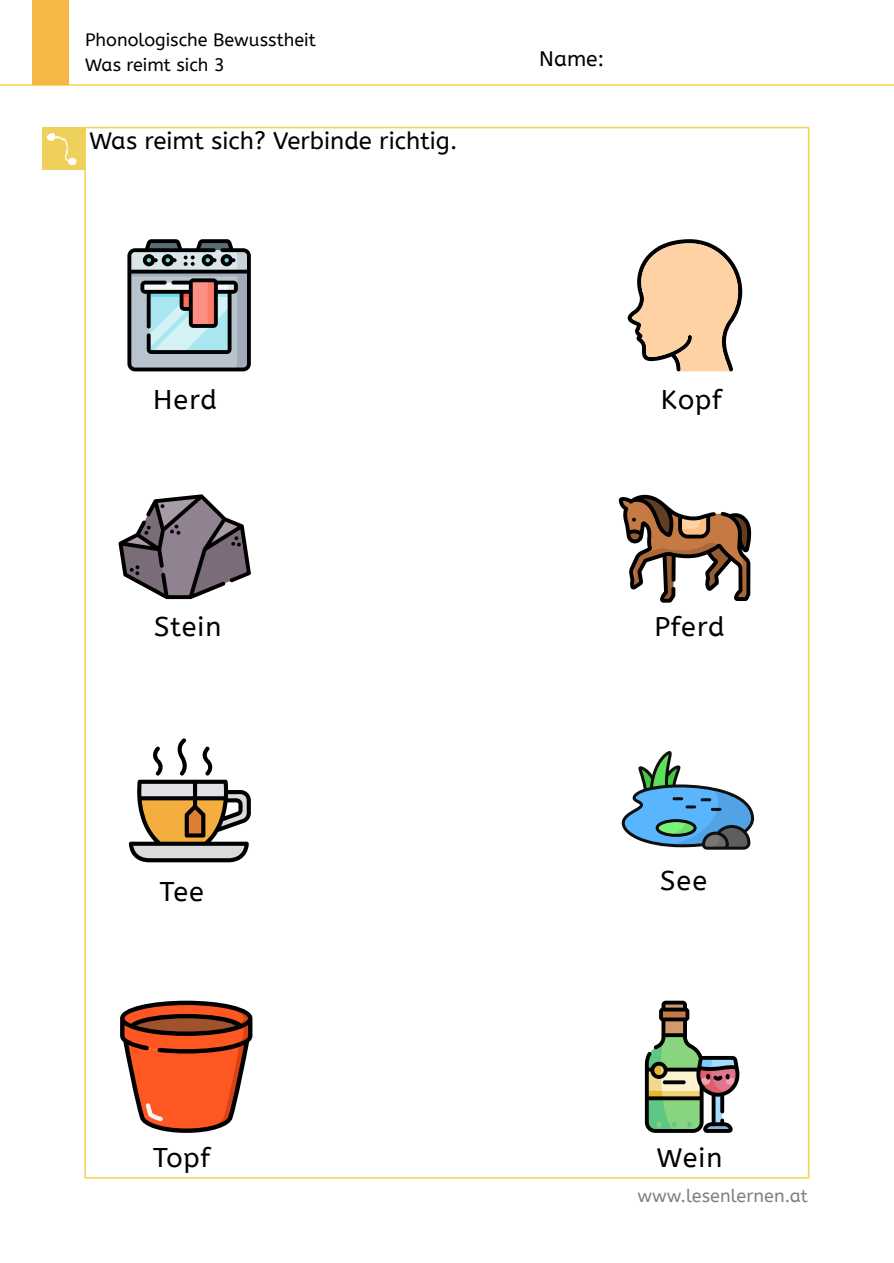
<style>
.page{position:relative;width:894px;height:1263px;background:#fff}
.page>*{position:absolute;margin:0;border:0;box-sizing:border-box;transform-origin:0 0}
.t1{font:27px "A Bee Zee";letter-spacing:.04em;color:#000}
.t2{font:24px "A Bee Zee";color:#000}
.t3{font:21px "A Bee Zee";color:#000}
.t4{font:18px "A Bee Zee";color:#000}
.t5{font:18px "A Bee Zee";color:#808080}
</style>
<div class="page">
<hr style="left:0;top:84px;width:893px;height:2px;background:#f3d250">
<div style="left:32px;top:0;width:36px;height:85px;background:#f5b847"></div>
<div style="left:43px;top:127px;width:42px;height:42px;background:#efd05a"></div>
<svg style="left:46px;top:133px;width:31px;height:33px"></svg>
<svg style="left:618px;top:494px;width:134px;height:109px"></svg>
<svg style="left:118px;top:494px;width:133px;height:105px"></svg>
<svg style="left:127px;top:239px;width:124px;height:132px;background:#899296"></svg>
<svg style="left:644px;top:1001px;width:95px;height:132px"></svg>
<svg style="left:621px;top:751px;width:132px;height:99px"></svg>
<svg style="left:129px;top:738px;width:122px;height:124px"></svg>
<svg style="left:120px;top:1001px;width:132px;height:132px"></svg>
<svg style="left:627px;top:239px;width:115px;height:132px"></svg>
<p class="t4" style="left:85px;top:30px;width:232px">Phonologische Bewusstheit</p>
<p class="t4" style="left:85px;top:54px;width:141px">Was reimt sich 3</p>
<p class="t3" style="left:539px;top:47px;width:66px">Name:</p>
<h2 class="t2" style="left:89px;top:127px;width:369px">Was reimt sich? Verbinde richtig.</h2>
<h1 class="t1" style="left:153px;top:384px;width:65px">Herd</h1>
<h1 class="t1" style="left:660px;top:384px;width:63px">Kopf</h1>
<h1 class="t1" style="left:154px;top:611px;width:69px">Stein</h1>
<h1 class="t1" style="left:654px;top:611px;width:72px">Pferd</h1>
<h1 class="t1" style="left:160px;top:876px;width:45px">Tee</h1>
<h1 class="t1" style="left:660px;top:865px;width:48px">See</h1>
<h1 class="t1" style="left:153px;top:1142px;width:59px">Topf</h1>
<h1 class="t1" style="left:656px;top:1142px;width:67px">Wein</h1>
<p class="t5" style="left:637px;top:1185px;width:172px">www.lesenlernen.at</p>
</div>
